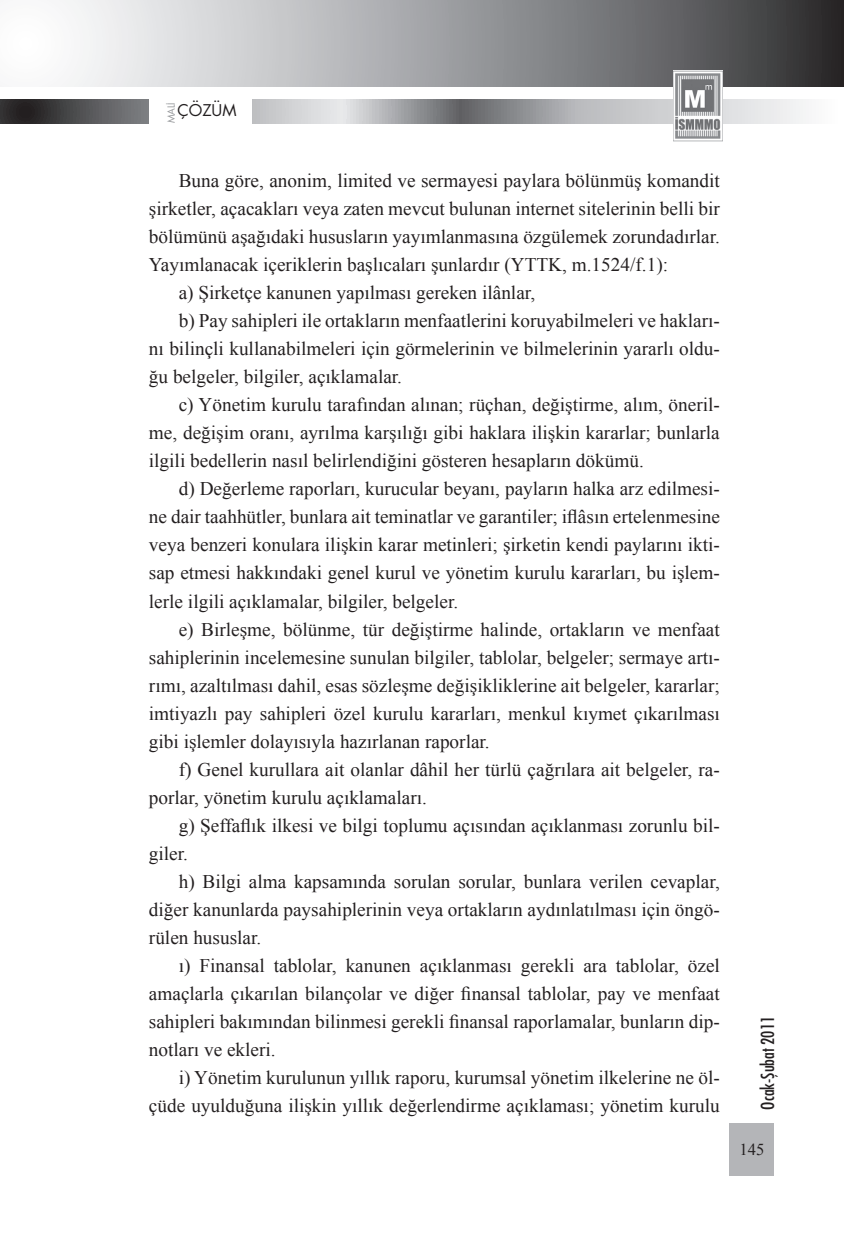
<style>
.page{position:relative;width:844px;height:1241px;background:#fff}
.page>*{position:absolute;margin:0;border:0;box-sizing:border-box;transform-origin:0 0}
.t1{font:19.25px "Times New Roman";color:#231f20}
.t2{font:17.5px "Futura Cond Nr Tr";color:#231f20}
.t3{font:16.62px "Times New Roman";color:#231f20}
.t4{font:15.75px "Futura Book Tr";color:#231f20}
.t5{font:9.62px "Futura Book Tr";color:#97999c}
</style>
<div class="page">
<div style="left:0;top:0;width:25px;height:86px;background:#fbfbfb"></div>
<div style="left:0;top:100px;width:25px;height:23px;background:#2a2829"></div>
<svg style="left:64px;top:0;width:779px;height:86px;background:#999a9d"></svg>
<svg style="left:25px;top:100px;width:781px;height:23px;background:#a3a4a7"></svg>
<div style="left:729px;top:1122px;width:45px;height:53px;background:#b4b5b8"></div>
<div style="left:149px;top:97px;width:102px;height:35px;background:#fff"></div>
<img style="left:673px;top:71px;width:49px;height:70px">
<p class="t5" style="left:165px;top:123px;width:22px;rotate:-90deg">MALİ</p>
<p class="t4" style="left:177px;top:100px;width:60px">ÇÖZÜM</p>
<p class="t1" style="left:179px;top:169px;width:542px">Buna göre, anonim, limited ve sermayesi paylara bölünmüş komandit</p>
<p class="t1" style="left:149px;top:197px;width:572px">şirketler, açacakları veya zaten mevcut bulunan internet sitelerinin belli bir</p>
<p class="t1" style="left:149px;top:225px;width:572px">bölümünü aşağıdaki hususların yayımlanmasına özgülemek zorundadırlar.</p>
<p class="t1" style="left:149px;top:253px;width:520px">Yayımlanacak içeriklerin başlıcaları şunlardır (YTTK, m.1524/f.1):</p>
<p class="t1" style="left:179px;top:281px;width:358px">a) Şirketçe kanunen yapılması gereken ilânlar,</p>
<p class="t1" style="left:179px;top:309px;width:542px">b) Pay sahipleri ile ortakların menfaatlerini koruyabilmeleri ve hakları-</p>
<p class="t1" style="left:149px;top:337px;width:572px">nı bilinçli kullanabilmeleri için görmelerinin ve bilmelerinin yararlı oldu-</p>
<p class="t1" style="left:149px;top:365px;width:254px">ğu belgeler, bilgiler, açıklamalar.</p>
<p class="t1" style="left:179px;top:393px;width:542px">c) Yönetim kurulu tarafından alınan; rüçhan, değiştirme, alım, öneril-</p>
<p class="t1" style="left:149px;top:421px;width:572px">me, değişim oranı, ayrılma karşılığı gibi haklara ilişkin kararlar; bunlarla</p>
<p class="t1" style="left:149px;top:449px;width:496px">ilgili bedellerin nasıl belirlendiğini gösteren hesapların dökümü.</p>
<p class="t1" style="left:179px;top:477px;width:542px">d) Değerleme raporları, kurucular beyanı, payların halka arz edilmesi-</p>
<p class="t1" style="left:149px;top:505px;width:572px">ne dair taahhütler, bunlara ait teminatlar ve garantiler; iflâsın ertelenmesine</p>
<p class="t1" style="left:149px;top:534px;width:572px">veya benzeri konulara ilişkin karar metinleri; şirketin kendi paylarını ikti-</p>
<p class="t1" style="left:149px;top:562px;width:572px">sap etmesi hakkındaki genel kurul ve yönetim kurulu kararları, bu işlem-</p>
<p class="t1" style="left:149px;top:590px;width:311px">lerle ilgili açıklamalar, bilgiler, belgeler.</p>
<p class="t1" style="left:179px;top:618px;width:542px">e) Birleşme, bölünme, tür değiştirme halinde, ortakların ve menfaat</p>
<p class="t1" style="left:149px;top:646px;width:572px">sahiplerinin incelemesine sunulan bilgiler, tablolar, belgeler; sermaye artı-</p>
<p class="t1" style="left:149px;top:674px;width:572px">rımı, azaltılması dahil, esas sözleşme değişikliklerine ait belgeler, kararlar;</p>
<p class="t1" style="left:149px;top:702px;width:572px">imtiyazlı pay sahipleri özel kurulu kararları, menkul kıymet çıkarılması</p>
<p class="t1" style="left:149px;top:730px;width:342px">gibi işlemler dolayısıyla hazırlanan raporlar.</p>
<p class="t1" style="left:179px;top:758px;width:542px">f) Genel kurullara ait olanlar dâhil her türlü çağrılara ait belgeler, ra-</p>
<p class="t1" style="left:149px;top:786px;width:279px">porlar, yönetim kurulu açıklamaları.</p>
<p class="t1" style="left:179px;top:814px;width:542px">g) Şeffaflık ilkesi ve bilgi toplumu açısından açıklanması zorunlu bil-</p>
<p class="t1" style="left:149px;top:842px;width:41px">giler.</p>
<p class="t1" style="left:179px;top:870px;width:542px">h) Bilgi alma kapsamında sorulan sorular, bunlara verilen cevaplar,</p>
<p class="t1" style="left:149px;top:898px;width:572px">diğer kanunlarda paysahiplerinin veya ortakların aydınlatılması için öngö-</p>
<p class="t1" style="left:149px;top:926px;width:114px">rülen hususlar.</p>
<p class="t1" style="left:179px;top:954px;width:542px">ı) Finansal tablolar, kanunen açıklanması gerekli ara tablolar, özel</p>
<p class="t1" style="left:149px;top:982px;width:572px">amaçlarla çıkarılan bilançolar ve diğer finansal tablolar, pay ve menfaat</p>
<p class="t1" style="left:149px;top:1010px;width:572px">sahipleri bakımından bilinmesi gerekli finansal raporlamalar, bunların dip-</p>
<p class="t1" style="left:149px;top:1038px;width:128px">notları ve ekleri.</p>
<p class="t1" style="left:179px;top:1066px;width:542px">i) Yönetim kurulunun yıllık raporu, kurumsal yönetim ilkelerine ne öl-</p>
<p class="t1" style="left:149px;top:1094px;width:572px">çüde uyulduğuna ilişkin yıllık değerlendirme açıklaması; yönetim kurulu</p>
<p class="t2" style="left:756px;top:1109px;width:95px;rotate:-90deg">Ocak-Şubat 2011</p>
<p class="t3" style="left:739px;top:1139px;width:26px">145</p>
</div>
